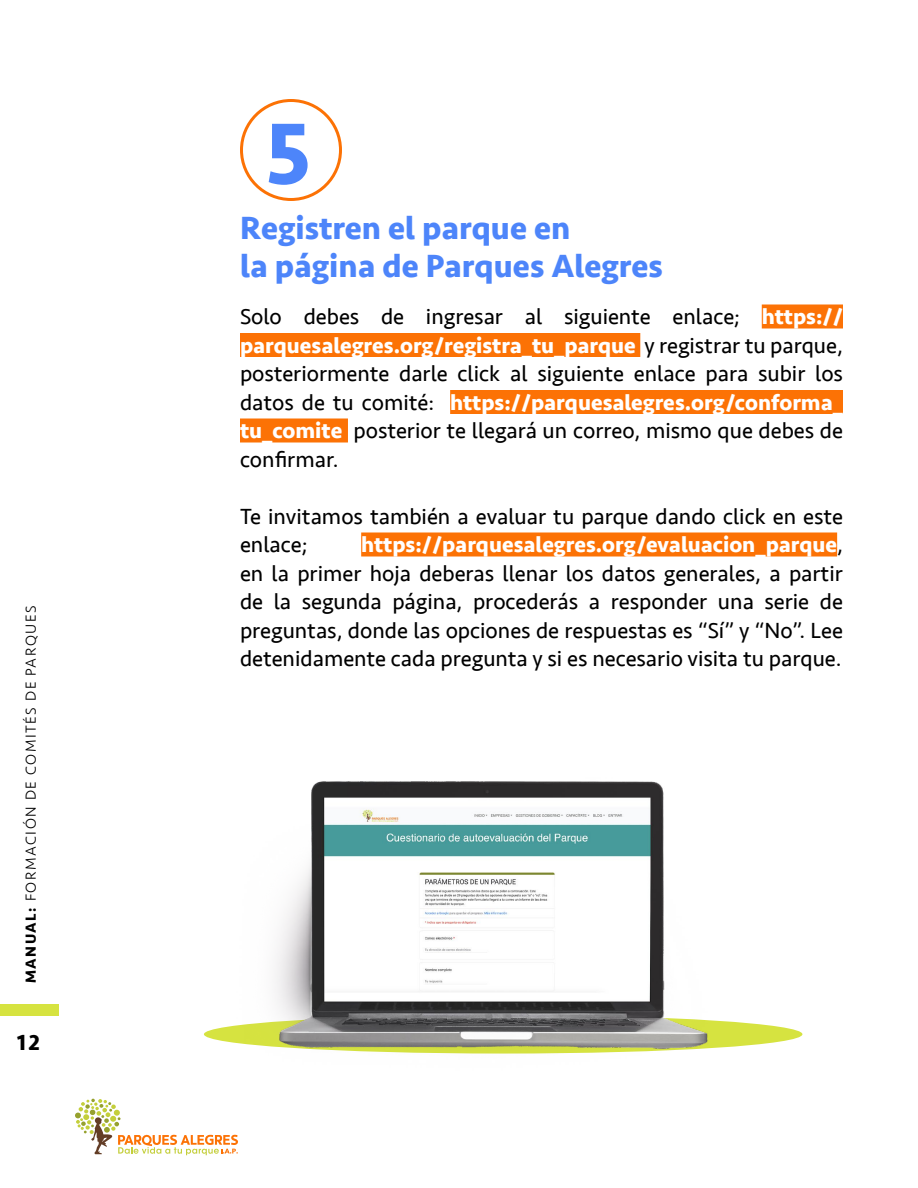
<style>
.page{position:relative;width:918px;height:1188px;background:#fff}
.page>*{position:absolute;margin:0;border:0;box-sizing:border-box;transform-origin:0 0}
.t1{font:700 90px "Seravek";color:#4d85fa}
.t2{font:700 33px "Seravek";color:#4d85fa}
.t3{font:22.5px/28.5px "Seravek";color:#000;text-align:justify}
.t4{font:700 22.5px "Seravek";color:#000}
.t5{font:300 15px "Seravek";letter-spacing:.1em;color:#000}
.s1{font-weight:700}
.s2{font-weight:700;color:#fff}
</style>
<div class="page">
<div style="left:0;top:1004px;width:58px;height:12px;background:#d6e340"></div>
<svg style="left:75px;top:1099px;width:163px;height:56px"></svg>
<div style="left:762px;top:304px;width:81px;height:24px;background:#fc7205"></div>
<div style="left:240px;top:333px;width:400px;height:24px;background:#fc7205"></div>
<div style="left:450px;top:390px;width:393px;height:24px;background:#fc7205"></div>
<div style="left:240px;top:418px;width:108px;height:24px;background:#fc7205"></div>
<div style="left:361px;top:532px;width:476px;height:24px;background:#fc7205"></div>
<div style="left:240px;top:99px;width:102px;height:102px;border:3px solid #fc7205;border-radius:50%"></div>
<img style="left:118px;top:781px;width:685px;height:364px">
<p class="t5" style="left:22px;top:983px;width:379px;rotate:-90deg"><span class="s1">MANUAL:</span> FORMACIÓN DE COMITÉS DE PARQUES</p>
<p class="t4" style="left:17px;top:1024px;width:24px">12</p>
<p class="t1" style="left:265px;top:82px;width:48px">5</p>
<p class="t2" style="left:240px;top:202px;width:332px">Registren el parque en</p>
<p class="t2" style="left:240px;top:239px;width:424px">la página de Parques Alegres</p>
<p class="t3" style="left:240px;top:302px;width:605px">Solo debes de ingresar al siguiente enlace; <span class="s2">https:// parquesalegres.org/registra_tu_parque</span> y registrar tu parque, posteriormente darle click al siguiente enlace para subir los datos de tu comité: <span class="s2">https://parquesalegres.org/conforma_ tu_comite</span> posterior te llegará un correo, mismo que debes de confirmar.</p>
<p class="t3" style="left:240px;top:502px;width:604px">Te invitamos también a evaluar tu parque dando click en este enlace;</p>
<p class="t3" style="left:240px;top:530px;width:605px;text-indent:121px"><span class="s2">https://parquesalegres.org/evaluacion_parque</span>, en la primer hoja deberas llenar los datos generales, a partir de la segunda página, procederás a responder una serie de preguntas, donde las opciones de respuestas es “Sí” y “No”. Lee detenidamente cada pregunta y si es necesario visita tu parque.</p>
</div>
